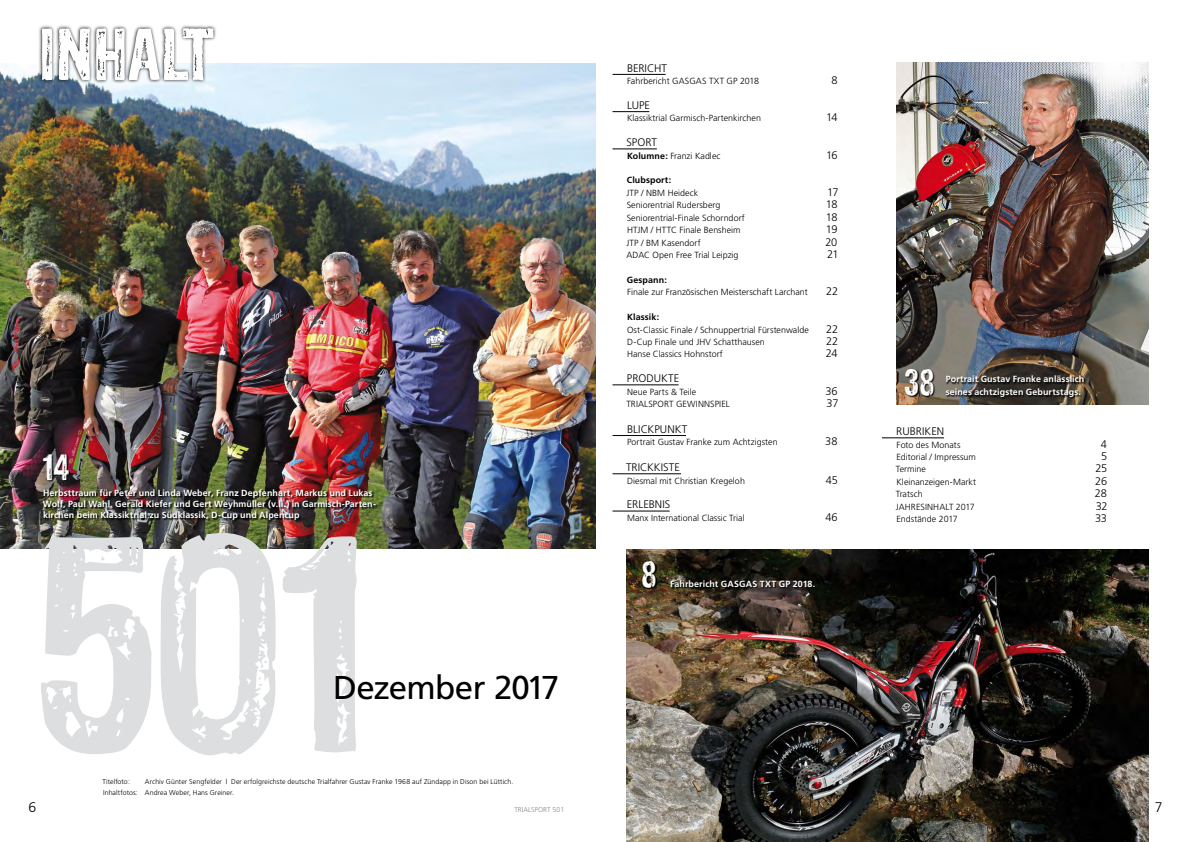
<style>
.page{position:relative;width:1191px;height:842px;background:#fff}
.page>*{position:absolute;margin:0;border:0;box-sizing:border-box;transform-origin:0 0}
.t1{font:250px "Sans Culottes";color:#dddedf}
.t2{font:60px "Sans Culottes";color:#fff}
.t3{font:33px "Frutiger";letter-spacing:-.025em;color:#000}
.t4{font:29.9px "Sans Culottes";color:#fff}
.t5{font:300 14px "Frutiger";color:#000}
.t6{font:300 11px "Frutiger";letter-spacing:-.005em;color:#000}
.t7{font:300 8.9px "Frutiger";letter-spacing:.005em;color:#000}
.t8{font:700 8.9px/11px "Frutiger";letter-spacing:.01em;color:#fff}
.t9{font:700 8.9px "Frutiger";letter-spacing:.01em;color:#000}
.t10{font:300 7px/10.4px "Frutiger";letter-spacing:.01em;color:#000}
.t11{font:300 7px "Frutiger";color:#87888a}
.s1{font-weight:700}
</style>
<div class="page">
<hr style="left:612px;top:74px;width:53px;height:1px;background:#000">
<hr style="left:612px;top:111px;width:37px;height:1px;background:#000">
<hr style="left:612px;top:149px;width:45px;height:1px;background:#000">
<hr style="left:612px;top:385px;width:66px;height:1px;background:#000">
<hr style="left:612px;top:435px;width:74px;height:1px;background:#000">
<hr style="left:612px;top:474px;width:69px;height:1px;background:#000">
<hr style="left:612px;top:511px;width:57px;height:1px;background:#000">
<img style="left:0;top:64px;width:595px;height:484px">
<img style="left:38px;top:25px;width:272px;height:122px">
<img style="left:43px;top:454px;width:68px;height:36px">
<img style="left:43px;top:490px;width:346px;height:47px">
<img style="left:896px;top:63px;width:252px;height:341px">
<svg style="left:977px;top:376px;width:172px;height:29px;background:#4a453c"></svg>
<svg style="left:905px;top:369px;width:72px;height:36px;background:#5f5a52"></svg>
<hr style="left:882px;top:438px;width:62px;height:1px;background:#000">
<img style="left:626px;top:549px;width:522px;height:293px">
<svg style="left:671px;top:580px;width:218px;height:37px;background:#2f2823"></svg>
<img style="left:642px;top:561px;width:57px;height:49px">
<h2 class="t2" style="left:38px;top:10px;width:178px">Inhalt</h2>
<h3 class="t4" style="left:42px;top:445px;width:29px">14</h3>
<p class="t8" style="left:43px;top:487px;width:334px">Herbsttraum für Peter und Linda Weber, Franz Depfenhart, Markus und Lukas<br>Wolf, Paul Wahl, Gerald Kiefer und Gert Weyhmüller (v.li.) in Garmisch-Parten&shy;kirchen beim Klassiktrial zu Südklassik, D-Cup und Alpencup</p>
<h1 class="t1" style="left:28px;top:460px;width:345px">501</h1>
<h3 class="t3" style="left:333px;top:668px;width:228px">Dezember 2017</h3>
<p class="t10" style="left:102px;top:776px;width:29px">Titelfoto:</p>
<p class="t10" style="left:103px;top:776px;width:412px;text-indent:42px">Archiv Günter Sengfelder | Der erfolgreichste deutsche Trialfahrer Gustav Franke 1968 auf Zündapp in Dison bei Lüttich.<br>Inhaltfotos: Andrea Weber, Hans Greiner.</p>
<p class="t6" style="left:627px;top:62px;width:41px">BERICHT</p>
<p class="t7" style="left:627px;top:76px;width:133px">Fahrbericht GASGAS TXT GP 2018</p>
<p class="t6" style="left:831px;top:74px;width:8px">8</p>
<p class="t6" style="left:627px;top:99px;width:25px">LUPE</p>
<p class="t7" style="left:627px;top:113px;width:135px">Klassiktrial Garmisch-Partenkirchen</p>
<p class="t6" style="left:826px;top:111px;width:13px">14</p>
<p class="t6" style="left:626px;top:136px;width:32px">SPORT</p>
<p class="t7" style="left:627px;top:151px;width:95px"><span class="s1">Kolumne:</span> Franzi Kadlec</p>
<p class="t6" style="left:826px;top:149px;width:13px">16</p>
<p class="t9" style="left:627px;top:175px;width:46px">Clubsport:</p>
<p class="t7" style="left:626px;top:188px;width:73px">JTP / NBM Heideck</p>
<p class="t6" style="left:827px;top:186px;width:13px">17</p>
<p class="t7" style="left:626px;top:200px;width:95px">Seniorentrial Rudersberg</p>
<p class="t6" style="left:825px;top:198px;width:13px">18</p>
<p class="t7" style="left:626px;top:213px;width:120px">Seniorentrial-Finale Schorndorf</p>
<p class="t6" style="left:825px;top:211px;width:13px">18</p>
<p class="t7" style="left:627px;top:225px;width:115px">HTJM / HTTC Finale Bensheim</p>
<p class="t6" style="left:826px;top:223px;width:13px">19</p>
<p class="t7" style="left:626px;top:237px;width:76px">JTP / BM Kasendorf</p>
<p class="t6" style="left:825px;top:236px;width:13px">20</p>
<p class="t7" style="left:626px;top:250px;width:114px">ADAC Open Free Trial Leipzig</p>
<p class="t6" style="left:827px;top:248px;width:13px">21</p>
<p class="t9" style="left:627px;top:274px;width:42px">Gespann:</p>
<p class="t7" style="left:627px;top:287px;width:182px">Finale zur Französischen Meisterschaft Larchant</p>
<p class="t6" style="left:826px;top:285px;width:14px">22</p>
<p class="t9" style="left:627px;top:312px;width:34px">Klassik:</p>
<p class="t7" style="left:627px;top:324px;width:183px">Ost-Classic Finale / Schnuppertrial Fürstenwalde</p>
<p class="t6" style="left:826px;top:322px;width:14px">22</p>
<p class="t7" style="left:627px;top:337px;width:139px">D-Cup Finale und JHV Schatthausen</p>
<p class="t6" style="left:826px;top:335px;width:14px">22</p>
<p class="t7" style="left:627px;top:349px;width:97px">Hanse Classics Hohnstorf</p>
<p class="t6" style="left:826px;top:347px;width:13px">24</p>
<p class="t6" style="left:627px;top:372px;width:54px">PRODUKTE</p>
<p class="t7" style="left:627px;top:386px;width:71px">Neue Parts &amp; Teile</p>
<p class="t6" style="left:825px;top:385px;width:14px">36</p>
<p class="t7" style="left:626px;top:399px;width:105px">TRIALSPORT GEWINNSPIEL</p>
<p class="t6" style="left:826px;top:397px;width:13px">37</p>
<p class="t6" style="left:627px;top:423px;width:62px">BLICKPUNKT</p>
<p class="t7" style="left:627px;top:437px;width:152px">Portrait Gustav Franke zum Achtzigsten</p>
<p class="t6" style="left:825px;top:435px;width:14px">38</p>
<p class="t6" style="left:626px;top:461px;width:7px">trickkiste</p>
<p class="t7" style="left:627px;top:475px;width:119px">Diesmal mit Christian Kregeloh</p>
<p class="t6" style="left:826px;top:473px;width:13px">45</p>
<p class="t6" style="left:627px;top:498px;width:7px">erlebnis</p>
<p class="t7" style="left:627px;top:513px;width:119px">Manx International Classic Trial</p>
<p class="t6" style="left:825px;top:511px;width:14px">46</p>
<h3 class="t4" style="left:641px;top:552px;width:17px">8</h3>
<p class="t8" style="left:670px;top:578px;width:146px">Fahrbericht GASGAS TXT GP 2018.</p>
<h3 class="t4" style="left:904px;top:360px;width:32px">38</h3>
<p class="t8" style="left:946px;top:374px;width:140px">Portrait Gustav Franke anlässlich</p>
<p class="t8" style="left:945px;top:386px;width:137px">seines achtzigsten Geburtstags.</p>
<p class="t6" style="left:896px;top:425px;width:13px">Rubriken</p>
<p class="t7" style="left:896px;top:439px;width:65px">Foto des Monats</p>
<p class="t6" style="left:1101px;top:438px;width:8px">4</p>
<p class="t7" style="left:896px;top:452px;width:81px">Editorial / Impressum</p>
<p class="t6" style="left:1101px;top:450px;width:8px">5</p>
<p class="t7" style="left:895px;top:464px;width:32px">Termine</p>
<p class="t6" style="left:1095px;top:462px;width:13px">25</p>
<p class="t7" style="left:896px;top:477px;width:81px">Kleinanzeigen-Markt</p>
<p class="t6" style="left:1095px;top:475px;width:13px">26</p>
<p class="t7" style="left:895px;top:489px;width:28px">Tratsch</p>
<p class="t6" style="left:1094px;top:487px;width:13px">28</p>
<p class="t7" style="left:896px;top:502px;width:80px">JAHRESINHALT 2017</p>
<p class="t6" style="left:1095px;top:500px;width:13px">32</p>
<p class="t7" style="left:896px;top:514px;width:63px">Endstände 2017</p>
<p class="t6" style="left:1095px;top:512px;width:13px">33</p>
<h3 class="t5" style="left:28px;top:799px;width:9px">6</h3>
<p class="t11" style="left:514px;top:805px;width:51px">TRIALSPORT 501</p>
<h3 class="t5" style="left:1154px;top:799px;width:9px">7</h3>
</div>
